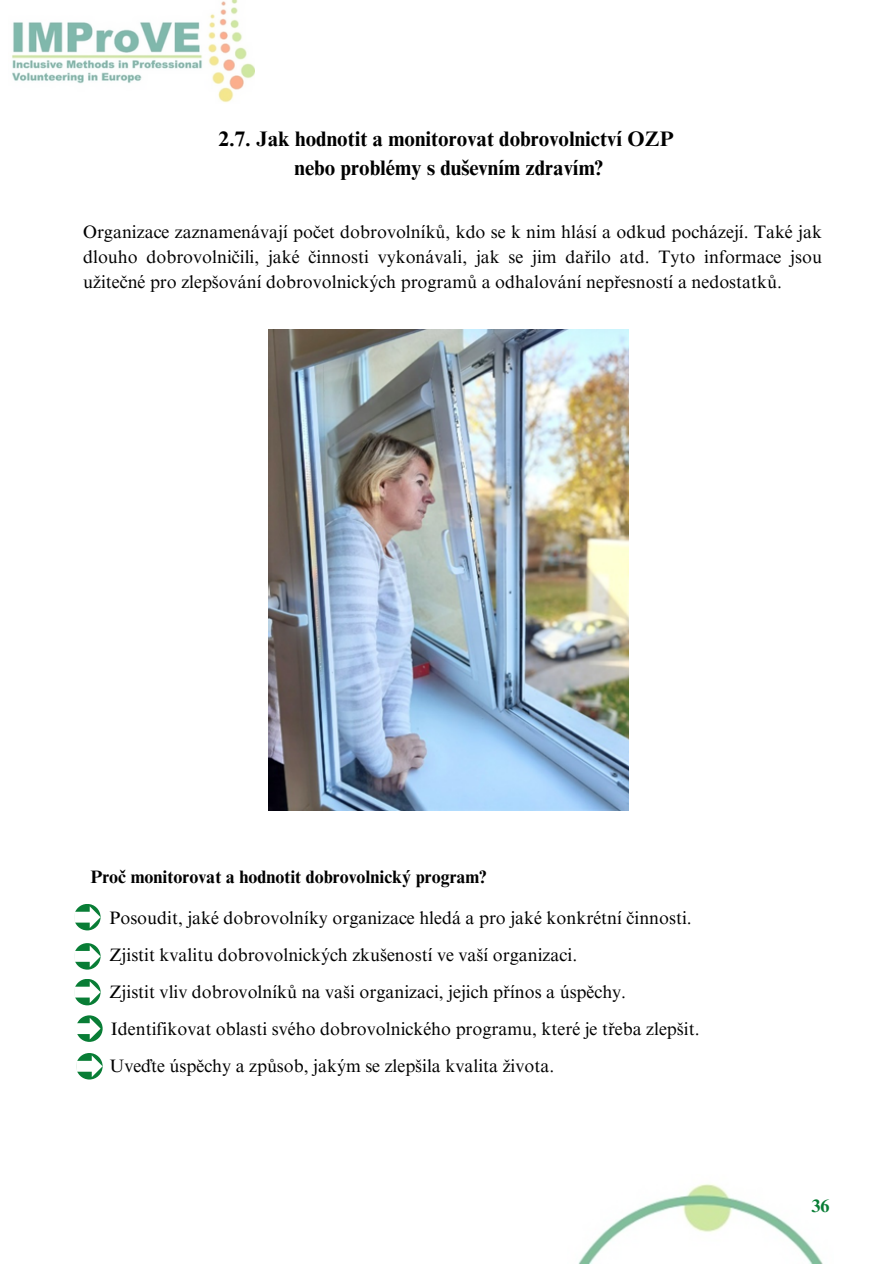
<style>
.page{position:relative;width:894px;height:1264px;background:#fff}
.page>*{position:absolute;margin:0;border:0;box-sizing:border-box;transform-origin:0 0}
.t1{font:700 21px/29.2px "Times NRMT Pro";color:#000;text-align:center}
.t2{font:18px/24.8px "Times NRMT Pro";color:#000;text-align:justify}
.t3{font:700 18px "Times NRMT Pro";color:#000}
.t4{font:700 18px "Times NRMT Pro";color:#087d35}
</style>
<div class="page">
<img style="left:12px;top:0;width:242px;height:103px">
<img style="left:579px;top:1184px;width:243px;height:78px">
<svg style="left:74px;top:903px;width:27px;height:27px"></svg>
<svg style="left:74px;top:906px;width:26px;height:22px"></svg>
<svg style="left:74px;top:943px;width:27px;height:26px"></svg>
<svg style="left:74px;top:945px;width:26px;height:22px"></svg>
<svg style="left:74px;top:978px;width:27px;height:27px"></svg>
<svg style="left:74px;top:981px;width:26px;height:21px"></svg>
<svg style="left:76px;top:1015px;width:27px;height:26px"></svg>
<svg style="left:76px;top:1017px;width:24px;height:22px"></svg>
<svg style="left:76px;top:1052px;width:27px;height:27px"></svg>
<svg style="left:76px;top:1055px;width:27px;height:22px"></svg>
<img style="left:268px;top:330px;width:360px;height:480px">
<p class="t1" style="left:218px;top:126px;width:456px">2.7. Jak hodnotit a monitorovat dobrovolnictví OZP nebo problémy s duševním zdravím?</p>
<p class="t2" style="left:83px;top:222px;width:740px">Organizace zaznamenávají počet dobrovolníků, kdo se k nim hlásí a odkud pocházejí. Také jak dlouho dobrovolničili, jaké činnosti vykonávali, jak se jim dařilo atd. Tyto informace jsou užitečné pro zlepšování dobrovolnických programů a odhalování nepřesností a nedostatků.</p>
<h2 class="t3" style="left:90px;top:870px;width:397px">Proč monitorovat a hodnotit dobrovolnický program?</h2>
<p class="t2" style="left:109px;top:908px;width:583px">Posoudit, jaké dobrovolníky organizace hledá a pro jaké konkrétní činnosti.</p>
<p class="t2" style="left:109px;top:945px;width:469px">Zjistit kvalitu dobrovolnických zkušeností ve vaší organizaci.</p>
<p class="t2" style="left:109px;top:981px;width:518px">Zjistit vliv dobrovolníků na vaši organizaci, jejich přínos a úspěchy.</p>
<p class="t2" style="left:111px;top:1018px;width:590px">Identifikovat oblasti svého dobrovolnického programu, které je třeba zlepšit.</p>
<p class="t2" style="left:109px;top:1056px;width:446px">Uveďte úspěchy a způsob, jakým se zlepšila kvalita života.</p>
<h1 class="t4" style="left:811px;top:1198px;width:19px">36</h1>
</div>
